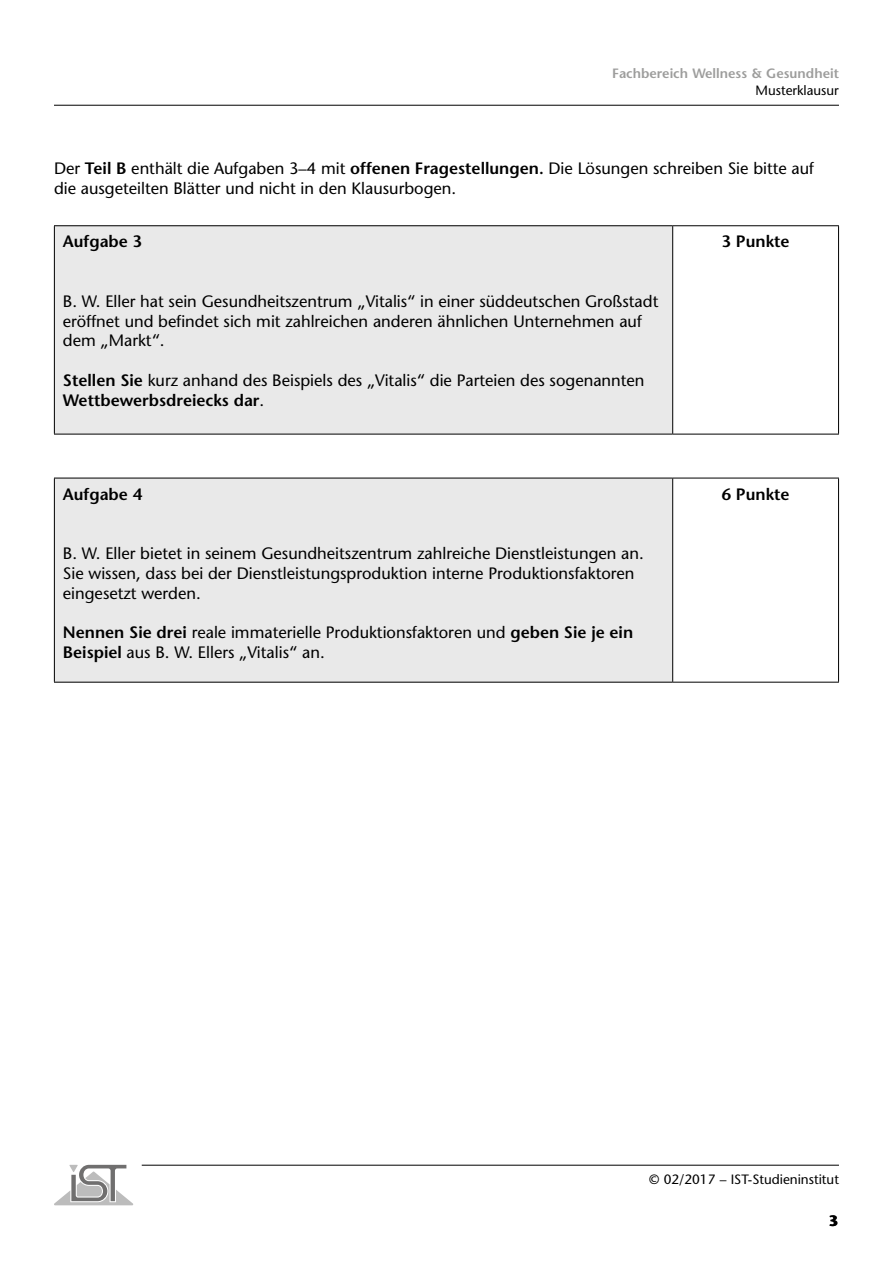
<style>
.page{position:relative;width:893px;height:1263px;background:#fff}
.page>*{position:absolute;margin:0;border:0;box-sizing:border-box;transform-origin:0 0}
.t1{font:16.5px/19.8px "Stone Sans";color:#000}
.t2{font:600 16.5px "Stone Sans";color:#000}
.t3{font:700 15px "Stone Sans";color:#000}
.t4{font:13.5px "Stone Sans";color:#000}
.t5{font:600 13.5px "Stone Sans";color:#9d9d9c}
.s1{font-weight:600}
</style>
<div class="page">
<hr style="left:54px;top:105px;width:785px;height:1px;background:#000">
<hr style="left:142px;top:1165px;width:697px;height:1px;background:#000">
<svg style="left:54px;top:1165px;width:79px;height:40px"></svg>
<div style="left:54px;top:226px;width:619px;height:208px;background:#e9e9e9"></div>
<hr style="left:54px;top:225px;width:619px;height:1px;background:#000">
<hr style="left:54px;top:226px;width:1px;height:208px;background:#000">
<hr style="left:673px;top:225px;width:166px;height:1px;background:#000">
<hr style="left:672px;top:226px;width:1px;height:208px;background:#000">
<hr style="left:838px;top:226px;width:1px;height:208px;background:#000">
<hr style="left:54px;top:434px;width:619px;height:1px;background:#000">
<hr style="left:673px;top:434px;width:166px;height:1px;background:#000">
<div style="left:54px;top:478px;width:619px;height:204px;background:#e9e9e9"></div>
<hr style="left:54px;top:478px;width:619px;height:1px;background:#000">
<hr style="left:54px;top:478px;width:1px;height:204px;background:#000">
<hr style="left:673px;top:478px;width:166px;height:1px;background:#000">
<hr style="left:672px;top:478px;width:1px;height:204px;background:#000">
<hr style="left:838px;top:478px;width:1px;height:204px;background:#000">
<hr style="left:54px;top:682px;width:619px;height:1px;background:#000">
<hr style="left:673px;top:682px;width:166px;height:1px;background:#000">
<p class="t5" style="left:612px;top:64px;width:228px">Fachbereich Wellness &amp; Gesundheit</p>
<p class="t4" style="left:755px;top:82px;width:85px">Musterklausur</p>
<p class="t1" style="left:54px;top:158px;width:762px">Der <span class="s1">Teil B</span> enthält die Aufgaben 3–4 mit <span class="s1">offenen Fragestellungen.</span> Die Lösungen schreiben Sie bitte auf die ausgeteilten Blätter und nicht in den Klausurbogen.</p>
<p class="t2" style="left:63px;top:231px;width:81px">Aufgabe 3</p>
<p class="t2" style="left:722px;top:231px;width:69px">3 Punkte</p>
<p class="t1" style="left:63px;top:291px;width:597px">B. W. Eller hat sein Gesundheitszentrum „Vitalis“ in einer süddeutschen Großstadt eröffnet und befindet sich mit zahlreichen anderen ähnlichen Unternehmen auf dem „Markt“.</p>
<p class="t1" style="left:63px;top:370px;width:583px"><span class="s1">Stellen Sie</span> kurz anhand des Beispiels des „Vitalis“ die Parteien des sogenannten<br><span class="s1">Wettbewerbsdreiecks dar</span>.</p>
<p class="t2" style="left:63px;top:484px;width:81px">Aufgabe 4</p>
<p class="t1" style="left:63px;top:543px;width:583px">B. W. Eller bietet in seinem Gesundheitszentrum zahlreiche Dienstleistungen an.<br>Sie wissen, dass bei der Dienstleistungsproduktion interne Produktionsfaktoren eingesetzt werden.</p>
<p class="t1" style="left:63px;top:622px;width:572px"><span class="s1">Nennen Sie drei</span> reale immaterielle Produktionsfaktoren und <span class="s1">geben Sie je ein<br>Beispiel</span> aus B. W. Ellers „Vitalis“ an.</p>
<p class="t2" style="left:722px;top:484px;width:69px">6 Punkte</p>
<p class="t4" style="left:649px;top:1171px;width:191px">© 02/2017 – IST-Studieninstitut</p>
<p class="t3" style="left:829px;top:1211px;width:11px">3</p>
</div>
